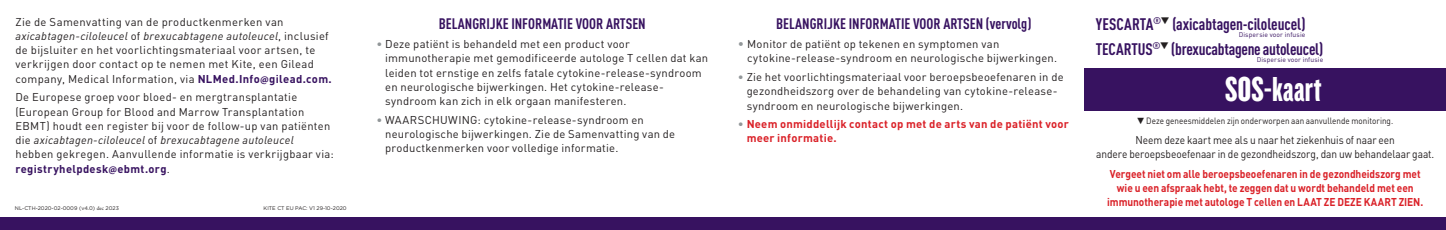
<style>
.page{position:relative;width:1446px;height:230px;background:#fff}
.page>*{position:absolute;margin:0;border:0;box-sizing:border-box;transform-origin:0 0}
.t1{font:36px "Knockout 68 Full Featherwt";letter-spacing:.01em;color:#fff}
.body_copy{font:700 condensed 16.5px "DIN Pro";letter-spacing:-.01em;color:#371260}
.body_copy-2{font:700 condensed 15px "DIN Pro";color:#371260}
.body_copy-3{font:11.25px/14.2px "DINOT";letter-spacing:.02em;color:#231f20}
.body_copy-4{font:700 11.25px/14.2px "DINOT";color:#da2128;text-align:center;scale:.9 1}
.body_copy-5{font:11.25px/14.2px "DINOT";letter-spacing:-.005em;color:#231f20;text-align:center;scale:.9 1}
.body_copy-6{font:700 11.25px/14.2px "DINOT";letter-spacing:.02em;color:#da2128}
.body_copy-7{font:9px "DINOT";color:#231f20;scale:.9 1}
.body_copy-8{font:6.75px "DINOT";letter-spacing:.02em;color:#371260}
.t2{font:5.25px "Gotham";color:#231f20}
.s1{font-style:italic}
.s2{font-weight:700;color:#371260}
.s3{font-family:"Myriad Pro";font-weight:700;color:#371260}
.s4{font-family:"Minion Pro"}
.s5{color:#929799}
.s6{font-size:12px;color:#929799}
.s7{font-weight:400;color:#929799}
</style>
<div class="page">
<div style="left:0;top:217px;width:1446px;height:13px;background:#371260"></div>
<div style="left:1084px;top:68px;width:362px;height:42px;background:#371260"></div>
<p class="body_copy-3" style="left:15px;top:14px;width:318px">Zie de Samenvatting van de productkenmerken van <span class="s1">axicabtagen-ciloleucel</span> of <span class="s1">brexucabtagene autoleucel</span>, inclusief de bijsluiter en het voorlichtingsmateriaal voor artsen, te verkrijgen door contact op te nemen met Kite, een Gilead company, Medical Information, via <span class="s2">NLMed.Info</span><span class="s3">@</span><span class="s2">gilead.com.</span></p>
<p class="body_copy-3" style="left:15px;top:90px;width:320px">De Europese groep voor bloed- en mergtransplantatie (European Group for Blood and Marrow Transplantation EBMT) houdt een register bij voor de follow-up van patiënten die <span class="s1">axicabtagen-ciloleucel</span> of <span class="s1">brexucabtagene autoleucel </span>hebben gekregen. Aanvullende informatie is verkrijgbaar via: <span class="s2">registryhelpdesk</span><span class="s3">@</span><span class="s2">ebmt.org</span>.</p>
<p class="t2" style="left:15px;top:204px;width:105px">NL-CTH-2020-02-0009 (v4.0) <span class="s4">dec</span> 2023</p>
<p class="t2" style="left:264px;top:204px;width:85px">KITE CT EU PAC: V1 29-10-2020</p>
<p class="body_copy-2" style="left:439px;top:12px;width:209px">BELANGRIJKE INFORMATIE VOOR ARTSEN</p>
<p class="body_copy-3" style="left:385px;top:37px;width:324px;text-indent:-9px"><span class="s5">•</span> Deze patiënt is behandeld met een product voor immunotherapie met gemodificeerde autologe T cellen dat kan leiden tot ernstige en zelfs fatale cytokine-release-syndroom en neurologische bijwerkingen. Het cytokine-release&shy;syndroom kan zich in elk orgaan manifesteren.</p>
<p class="body_copy-3" style="left:385px;top:112px;width:292px;text-indent:-9px"><span class="s5">•</span> WAARSCHUWING: cytokine-release-syndroom en neurologische bijwerkingen. Zie de Samenvatting van de productkenmerken voor volledige informatie.</p>
<p class="body_copy" style="left:1096px;top:11px;width:211px">YESCARTA<sup>®</sup><sup>▼</sup> (axicabtagen-ciloleucel)</p>
<p class="body_copy-8" style="left:1239px;top:30px;width:68px">Dispersie voor infusie</p>
<p class="body_copy" style="left:1096px;top:36px;width:229px">TECARTUS<sup>®</sup><sup>▼</sup> (brexucabtagene autoleucel)</p>
<p class="body_copy-8" style="left:1257px;top:55px;width:68px">Dispersie voor infusie</p>
<p class="body_copy-2" style="left:776px;top:12px;width:257px">BELANGRIJKE INFORMATIE VOOR ARTSEN (vervolg)</p>
<p class="body_copy-3" style="left:747px;top:37px;width:311px;text-indent:-9px"><span class="s6">•</span> Monitor de patiënt op tekenen en symptomen van cytokine-release-syndroom en neurologische bijwerkingen.</p>
<p class="body_copy-3" style="left:747px;top:69px;width:318px;text-indent:-9px"><span class="s5">•</span> Zie het voorlichtingsmateriaal voor beroepsbeoefenaren in de gezondheidszorg over de behandeling van cytokine-release&shy;syndroom en neurologische bijwerkingen.</p>
<p class="body_copy-6" style="left:747px;top:116px;width:324px;text-indent:-9px"><span class="s7">•</span> Neem onmiddellijk contact op met de arts van de patiënt voor meer informatie.</p>
<p class="body_copy-7" style="left:1137px;top:115px;width:286px">▼ Deze geneesmiddelen zijn onderworpen aan aanvullende monitoring.</p>
<p class="t1" style="left:1225px;top:67px;width:98px">SOS-kaart</p>
<p class="body_copy-5" style="left:1096px;top:132px;width:377px">Neem deze kaart mee als u naar het ziekenhuis of naar een<br>andere beroepsbeoefenaar in de gezondheidszorg, dan uw behandelaar gaat.</p>
<p class="body_copy-4" style="left:1107px;top:166px;width:353px">Vergeet niet om alle beroepsbeoefenaren in de gezondheidszorg met wie u een afspraak hebt, te zeggen dat u wordt behandeld met een immunotherapie met autologe T cellen en LAAT ZE DEZE KAART ZIEN.</p>
</div>
